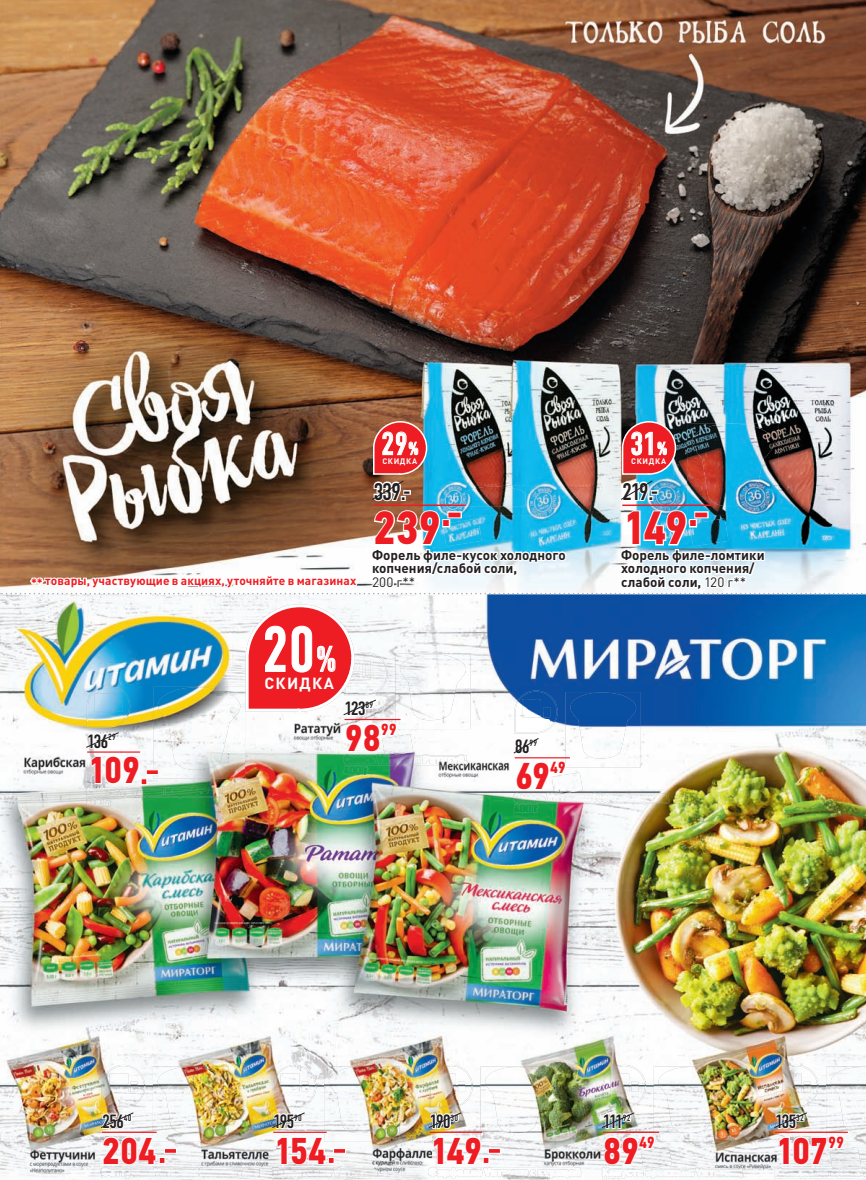
<style>
.page{position:relative;width:866px;height:1180px;background:#fff}
.page>*{position:absolute;margin:0;border:0;box-sizing:border-box;transform-origin:0 0}
.t1{font:63.6px "DIN Condensed";color:#fff}
.t2{font:700 46.8px "PF Din Text Cond Pro";letter-spacing:-.025em;color:#ee1d23}
.t3{font:700 37.5px "PF Din Text Cond Pro";letter-spacing:-.02em;color:#ee1d23}
.t4{font:31.8px "DIN Condensed";color:#fff}
.t5{font:24px "DIN Condensed";letter-spacing:-.055em;color:#231f20}
.t6{font:19.2px "DIN Condensed";letter-spacing:-.055em;color:#231f20}
.t7{font:700 16.2px "PF Din Text Cond Pro";letter-spacing:-.01em;color:#ee1d23}
.t8{font:700 15.9px "DIN Pro";letter-spacing:.08em;color:#fff}
.t9{font:700 13.5px/13.5px "DIN Pro";color:#231f20}
.t10{font:700 12px "DIN Pro";letter-spacing:.01em;color:#ee1d23}
.t11{font:700 7.95px "DIN Pro";letter-spacing:.08em;color:#fff}
.s1{font-size:17.85px}
.s2{font-size:35.85px}
.s3{font-weight:400}
</style>
<div class="page">
<img style="left:0;top:594px;width:866px;height:585px">
<img style="left:0;top:0;width:866px;height:509px">
<img style="left:687px;top:423px;width:92px;height:86px">
<img style="left:691px;top:423px;width:83px;height:83px">
<hr style="left:622px;top:504px;width:90px;height:2px;background:#ee1d23">
<img style="left:620px;top:420px;width:57px;height:82px">
<img style="left:450px;top:485px;width:80px;height:24px">
<img style="left:454px;top:486px;width:71px;height:20px">
<hr style="left:373px;top:504px;width:92px;height:2px;background:#ee1d23">
<svg style="left:371px;top:420px;width:57px;height:83px;background:#c56863"></svg>
<img style="left:153px;top:686px;width:92px;height:92px">
<img style="left:158px;top:687px;width:82px;height:82px">
<img style="left:87px;top:684px;width:43px;height:36px">
<img style="left:95px;top:693px;width:18px;height:18px">
<svg style="left:116px;top:701px;width:7px;height:10px"></svg>
<img style="left:95px;top:714px;width:27px;height:5px">
<img style="left:86px;top:786px;width:137px;height:12px">
<img style="left:87px;top:787px;width:32px;height:10px">
<img style="left:119px;top:787px;width:103px;height:10px">
<img style="left:86px;top:797px;width:25px;height:10px">
<img style="left:87px;top:798px;width:23px;height:8px">
<img style="left:398px;top:653px;width:72px;height:75px">
<img style="left:400px;top:654px;width:66px;height:66px">
<hr style="left:344px;top:718px;width:56px;height:2px;background:#ee1d23">
<img style="left:398px;top:734px;width:15px;height:20px">
<img style="left:343px;top:754px;width:125px;height:12px">
<img style="left:344px;top:755px;width:123px;height:10px">
<svg style="left:246px;top:604px;width:152px;height:152px"></svg>
<img style="left:343px;top:765px;width:25px;height:9px">
<img style="left:344px;top:766px;width:23px;height:7px">
<img style="left:565px;top:691px;width:76px;height:76px">
<img style="left:570px;top:692px;width:66px;height:66px">
<img style="left:514px;top:690px;width:44px;height:36px">
<img style="left:522px;top:699px;width:19px;height:18px">
<svg style="left:543px;top:707px;width:7px;height:10px"></svg>
<img style="left:522px;top:719px;width:27px;height:6px">
<hr style="left:514px;top:757px;width:56px;height:1px;background:#ee1d23">
<img style="left:567px;top:772px;width:15px;height:20px">
<img style="left:513px;top:792px;width:156px;height:11px">
<img style="left:514px;top:800px;width:32px;height:3px">
<svg style="left:513px;top:726px;width:54px;height:68px"></svg>
<img style="left:514px;top:793px;width:32px;height:7px">
<img style="left:546px;top:793px;width:122px;height:10px">
<img style="left:513px;top:803px;width:26px;height:10px">
<img style="left:514px;top:804px;width:24px;height:8px">
<img style="left:153px;top:1066px;width:75px;height:75px">
<img style="left:158px;top:1066px;width:66px;height:66px">
<img style="left:102px;top:1064px;width:43px;height:43px">
<img style="left:110px;top:1073px;width:18px;height:18px">
<svg style="left:131px;top:1081px;width:7px;height:10px"></svg>
<img style="left:110px;top:1093px;width:27px;height:6px">
<img style="left:100px;top:1166px;width:160px;height:12px">
<img style="left:101px;top:1167px;width:158px;height:10px">
<img style="left:324px;top:1066px;width:75px;height:75px">
<img style="left:329px;top:1066px;width:66px;height:66px">
<img style="left:273px;top:1064px;width:43px;height:36px">
<img style="left:281px;top:1073px;width:18px;height:18px">
<svg style="left:302px;top:1081px;width:7px;height:10px"></svg>
<img style="left:281px;top:1093px;width:27px;height:6px">
<img style="left:271px;top:1166px;width:107px;height:10px">
<img style="left:272px;top:1167px;width:106px;height:8px">
<img style="left:272px;top:1177px;width:149px;height:2px">
<img style="left:279px;top:1178px;width:142px;height:1px">
<img style="left:480px;top:1066px;width:76px;height:75px">
<img style="left:485px;top:1066px;width:66px;height:66px">
<img style="left:429px;top:1064px;width:44px;height:43px">
<img style="left:437px;top:1073px;width:19px;height:18px">
<svg style="left:458px;top:1081px;width:7px;height:10px"></svg>
<img style="left:437px;top:1093px;width:27px;height:6px">
<img style="left:428px;top:1166px;width:153px;height:12px">
<img style="left:429px;top:1167px;width:152px;height:10px">
<img style="left:654px;top:1066px;width:75px;height:75px">
<img style="left:658px;top:1066px;width:66px;height:66px">
<img style="left:602px;top:1064px;width:44px;height:36px">
<img style="left:610px;top:1073px;width:19px;height:18px">
<svg style="left:631px;top:1081px;width:7px;height:10px"></svg>
<img style="left:610px;top:1093px;width:28px;height:6px">
<hr style="left:603px;top:1131px;width:56px;height:1px;background:#ee1d23">
<img style="left:656px;top:1146px;width:15px;height:20px">
<img style="left:602px;top:1166px;width:141px;height:12px">
<img style="left:657px;top:1167px;width:85px;height:10px">
<img style="left:601px;top:1100px;width:55px;height:68px">
<img style="left:603px;top:1167px;width:54px;height:10px">
<img style="left:601px;top:1177px;width:26px;height:2px">
<svg style="left:602px;top:1178px;width:24px;height:1px"></svg>
<img style="left:826px;top:1066px;width:40px;height:75px">
<img style="left:830px;top:1066px;width:36px;height:66px">
<img style="left:775px;top:1064px;width:43px;height:38px">
<img style="left:782px;top:1073px;width:19px;height:18px">
<svg style="left:803px;top:1081px;width:7px;height:10px"></svg>
<img style="left:782px;top:1093px;width:28px;height:6px">
<hr style="left:775px;top:1131px;width:73px;height:1px;background:#ee1d23">
<img style="left:845px;top:1146px;width:15px;height:20px">
<img style="left:774px;top:1166px;width:92px;height:10px">
<img style="left:773px;top:1102px;width:72px;height:66px">
<img style="left:790px;top:1175px;width:76px;height:1px">
<img style="left:775px;top:1167px;width:91px;height:8px">
<img style="left:774px;top:1177px;width:85px;height:2px">
<svg style="left:100px;top:1111px;width:77px;height:54px"></svg>
<svg style="left:271px;top:1100px;width:75px;height:65px"></svg>
<svg style="left:428px;top:1111px;width:73px;height:53px"></svg>
<svg style="left:85px;top:720px;width:74px;height:65px"></svg>
<svg style="left:0;top:509px;width:866px;height:85px"></svg>
<p class="t4" style="left:381px;top:426px;width:39px">29<span class="s1">%</span></p>
<p class="t11" style="left:382px;top:454px;width:36px">СКИДКА</p>
<p class="t5" style="left:373px;top:478px;width:39px">339.-</p>
<p class="t10" style="left:31px;top:570px;width:327px">** товары, участвующие в акциях, уточняйте в магазинах</p>
<p class="t1" style="left:262px;top:614px;width:76px">20<span class="s2">%</span></p>
<p class="t8" style="left:264px;top:670px;width:71px">СКИДКА</p>
<p class="t2" style="left:373px;top:499px;width:90px">239<sup>.-</sup></p>
<p class="t9" style="left:372px;top:546px;width:195px">Форель филе-кусок холодного копчения/слабой соли,<br><span class="s3">200 г**</span></p>
<p class="t6" style="left:87px;top:730px;width:30px">136<sup>29</sup></p>
<p class="t3" style="left:87px;top:747px;width:54px">109</p>
<p class="t6" style="left:344px;top:697px;width:30px">123<sup>89</sup></p>
<p class="t3" style="left:344px;top:714px;width:38px">98</p>
<p class="t7" style="left:381px;top:719px;width:17px">99</p>
<p class="t6" style="left:514px;top:735px;width:24px">86<sup>99</sup></p>
<p class="t3" style="left:514px;top:753px;width:37px">69</p>
<p class="t7" style="left:550px;top:757px;width:17px">49</p>
<p class="t4" style="left:630px;top:426px;width:39px">31<span class="s1">%</span></p>
<p class="t11" style="left:631px;top:454px;width:36px">СКИДКА</p>
<p class="t5" style="left:622px;top:478px;width:38px">219.-</p>
<p class="t2" style="left:622px;top:499px;width:88px">149<sup>.-</sup></p>
<p class="t9" style="left:621px;top:546px;width:145px">Форель филе-ломтики холодного копчения/ слабой соли, <span class="s3">120 г**</span></p>
<p class="t6" style="left:102px;top:1110px;width:31px">256<sup>40</sup></p>
<p class="t3" style="left:102px;top:1127px;width:56px">204</p>
<p class="t6" style="left:273px;top:1110px;width:30px">195<sup>90</sup></p>
<p class="t3" style="left:273px;top:1127px;width:55px">154</p>
<p class="t6" style="left:429px;top:1110px;width:30px">190<sup>30</sup></p>
<p class="t3" style="left:429px;top:1127px;width:54px">149</p>
<p class="t6" style="left:603px;top:1110px;width:29px">111<sup>92</sup></p>
<p class="t3" style="left:603px;top:1127px;width:38px">89</p>
<p class="t7" style="left:639px;top:1132px;width:17px">49</p>
<p class="t6" style="left:775px;top:1110px;width:30px">135<sup>32</sup></p>
<p class="t3" style="left:775px;top:1127px;width:54px">107</p>
<p class="t7" style="left:828px;top:1132px;width:17px">99</p>
</div>
